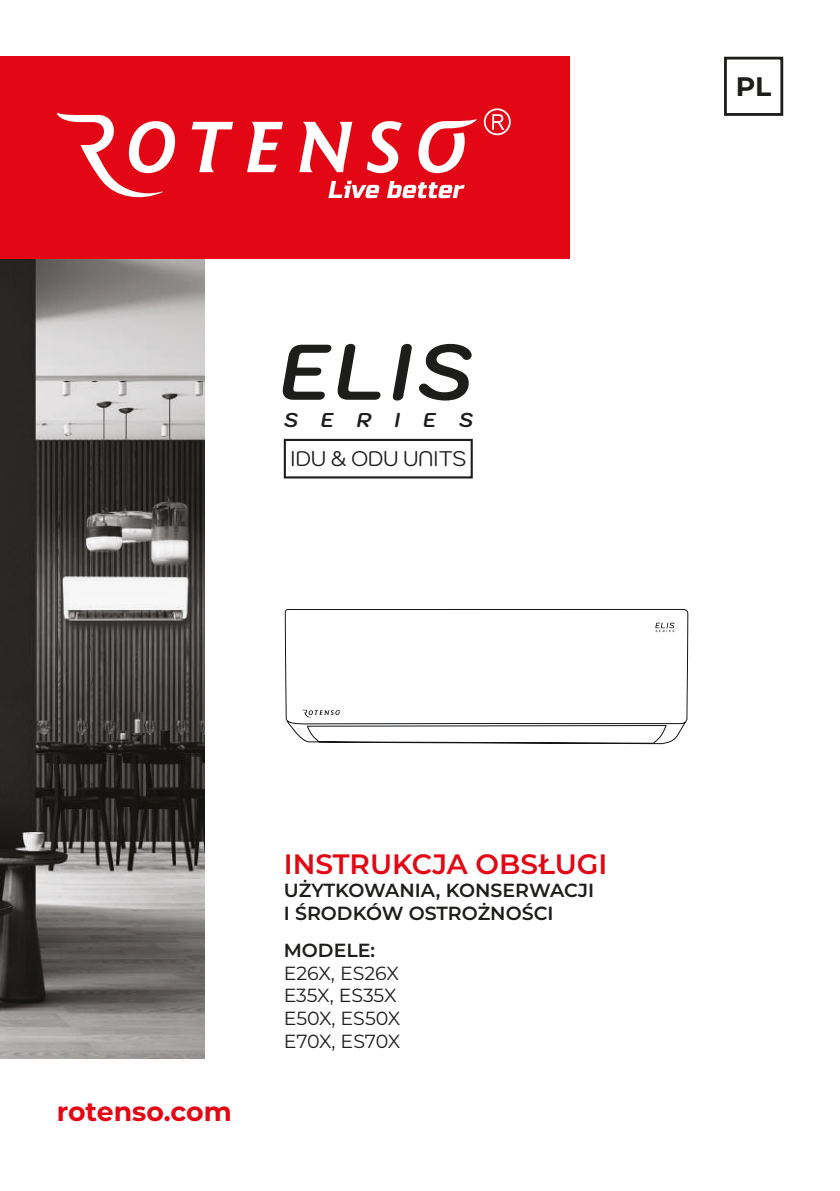
<style>
.page{position:relative;width:840px;height:1191px;background:#fff}
.page>*{position:absolute;margin:0;border:0;box-sizing:border-box;transform-origin:0 0}
.t1{font:italic 700 78.6px "Kodchasan";color:#1d1d1b}
.t2{font:600 28px "Montserrat";color:#e30614}
.t3{font:700 26.8px "Montserrat";color:#e30614}
.t4{font:700 26.8px "Montserrat";color:#1d1d1b}
.t5{font:21.2px "Kodchasan";letter-spacing:-.03em;color:#1d1d1b}
.t6{font:italic 700 20px "Kodchasan";letter-spacing:1.13em;color:#1d1d1b}
.t7{font:600 19px/22.8px "Montserrat";color:#1d1d1b}
.t8{font:19px/22.8px "Montserrat";letter-spacing:-.01em;color:#1d1d1b}
</style>
<div class="page">
<img style="left:0;top:259px;width:204px;height:799px">
<div style="left:0;top:57px;width:569px;height:202px;background:#e30614"></div>
<svg style="left:57px;top:113px;width:419px;height:86px"></svg>
<svg style="left:483px;top:108px;width:27px;height:27px"></svg>
<div style="left:723px;top:57px;width:59px;height:59px;border:3px solid #1d1d1b"></div>
<div style="left:283px;top:439px;width:189px;height:39px;border:2px solid #1d1d1b"></div>
<svg style="left:284px;top:608px;width:403px;height:136px"></svg>
<svg style="left:302px;top:709px;width:38px;height:9px"></svg>
<svg style="left:655px;top:622px;width:19px;height:10px"></svg>
<h1 class="t1" style="left:279px;top:327px;width:195px">ELIS</h1>
<p class="t6" style="left:283px;top:408px;width:191px">SERIES</p>
<p class="t5" style="left:290px;top:446px;width:178px">IDU &amp; ODU UNITS</p>
<h3 class="t4" style="left:735px;top:67px;width:37px">PL</h3>
<h3 class="t3" style="left:57px;top:1092px;width:176px">rotenso.com</h3>
<h2 class="t2" style="left:283px;top:844px;width:325px">INSTRUKCJA OBSŁUGI</h2>
<p class="t7" style="left:283px;top:878px;width:312px">UŻYTKOWANIA, KONSERWACJI<br>I ŚRODKÓW OSTROŻNOŚCI</p>
<p class="t7" style="left:283px;top:937px;width:93px">MODELE:</p>
<p class="t8" style="left:283px;top:960px;width:118px">E26X, ES26X<br>E35X, ES35X<br>E50X, ES50X<br>E70X, ES70X</p>
</div>
